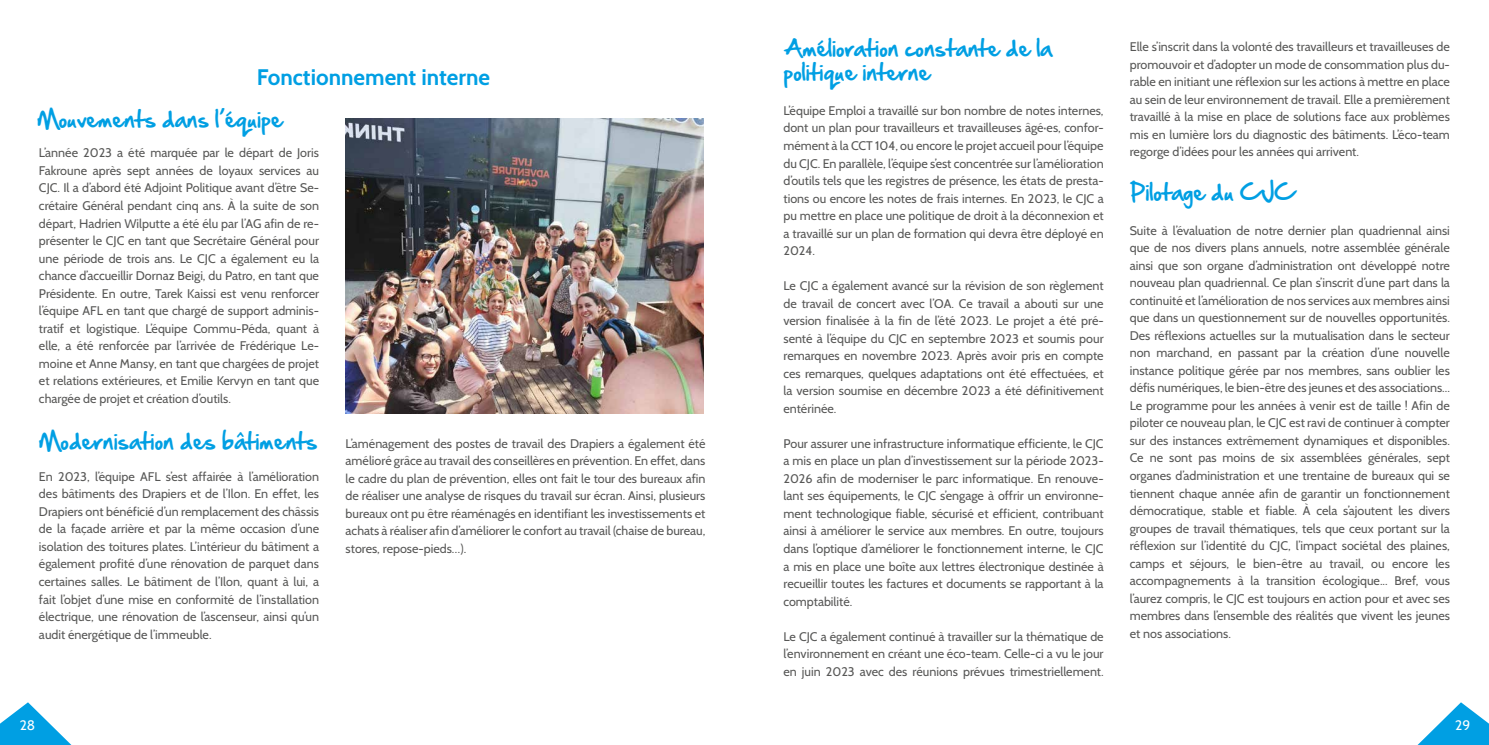
<style>
.page{position:relative;width:1489px;height:745px;background:#fff}
.page>*{position:absolute;margin:0;border:0;box-sizing:border-box;transform-origin:0 0}
.t1{font:700 22.5px "Cabin";color:#009fe3}
.t2{font:20px/24px "Hand Of Sean";color:#009fe3}
.t3{font:13.75px "Cabin";color:#fff}
.t4{font:12.5px/17.5px "Cabin";color:#575756;text-align:justify}
</style>
<div class="page">
<svg style="left:0;top:702px;width:71px;height:42px"></svg>
<svg style="left:1418px;top:702px;width:70px;height:42px"></svg>
<img style="left:345px;top:119px;width:358px;height:294px">
<h1 class="t1" style="left:257px;top:63px;width:235px">Fonctionnement interne</h1>
<h2 class="t2" style="left:37px;top:107px;width:247px">Mouvements dans l’équipe</h2>
<p class="t4" style="left:39px;top:144px;width:281px">L’année 2023 a été marquée par le départ de Joris Fakroune après sept années de loyaux services au CJC. Il a d’abord été Adjoint Politique avant d’être Se&shy;crétaire Général pendant cinq ans. À la suite de son départ, Hadrien Wilputte a été élu par l’AG afin de re&shy;présenter le CJC en tant que Secrétaire Général pour une période de trois ans. Le CJC a également eu la chance d’accueillir Dornaz Beigi, du Patro, en tant que Présidente. En outre, Tarek Kaissi est venu renforcer l’équipe AFL en tant que chargé de support adminis&shy;tratif et logistique. L’équipe Commu-Péda, quant à elle, a été renforcée par l’arrivée de Frédérique Le&shy;moine et Anne Mansy, en tant que chargées de projet et relations extérieures, et Emilie Kervyn en tant que chargée de projet et création d’outils.</p>
<h2 class="t2" style="left:39px;top:428px;width:280px">Modernisation des bâtiments</h2>
<p class="t4" style="left:39px;top:467px;width:281px">En 2023, l’équipe AFL s’est affairée à l’amélioration des bâtiments des Drapiers et de l’Ilon. En effet, les Drapiers ont bénéficié d’un remplacement des châssis de la façade arrière et par la même occasion d’une isolation des toitures plates. L’intérieur du bâtiment a également profité d’une rénovation de parquet dans certaines salles. Le bâtiment de l’Ilon, quant à lui, a fait l’objet d’une mise en conformité de l’installation électrique, une rénovation de l’ascenseur, ainsi qu’un audit énergétique de l’immeuble.</p>
<p class="t4" style="left:345px;top:434px;width:361px">L’aménagement des postes de travail des Drapiers a également été amélioré grâce au travail des conseillères en prévention. En effet, dans le cadre du plan de prévention, elles ont fait le tour des bureaux afin de réaliser une analyse de risques du travail sur écran. Ainsi, plusieurs bureaux ont pu être réaménagés en identifiant les investissements et achats à réaliser afin d’améliorer le confort au travail (chaise de bureau, stores, repose-pieds…).</p>
<h2 class="t2" style="left:783px;top:35px;width:270px">Amélioration constante de la politique interne</h2>
<p class="t4" style="left:783px;top:102px;width:322px">L’équipe Emploi a travaillé sur bon nombre de notes internes, dont un plan pour travailleurs et travailleuses âgé·es, confor&shy;mément à la CCT 104, ou encore le projet accueil pour l’équipe du CJC. En parallèle, l’équipe s’est concentrée sur l’amélioration d’outils tels que les registres de présence, les états de presta&shy;tions ou encore les notes de frais internes. En 2023, le CJC a pu mettre en place une politique de droit à la déconnexion et a travaillé sur un plan de formation qui devra être déployé en 2024.</p>
<p class="t4" style="left:783px;top:277px;width:322px">Le CJC a également avancé sur la révision de son règlement de travail de concert avec l’OA. Ce travail a abouti sur une version finalisée à la fin de l’été 2023. Le projet a été pré&shy;senté à l’équipe du CJC en septembre 2023 et soumis pour remarques en novembre 2023. Après avoir pris en compte ces remarques, quelques adaptations ont été effectuées, et la version soumise en décembre 2023 a été définitivement entérinée.</p>
<p class="t4" style="left:783px;top:434px;width:322px">Pour assurer une infrastructure informatique efficiente, le CJC a mis en place un plan d’investissement sur la période 2023- 2026 afin de moderniser le parc informatique. En renouve&shy;lant ses équipements, le CJC s’engage à offrir un environne&shy;ment technologique fiable, sécurisé et efficient, contribuant ainsi à améliorer le service aux membres. En outre, toujours dans l’optique d’améliorer le fonctionnement interne, le CJC a mis en place une boîte aux lettres électronique destinée à recueillir toutes les factures et documents se rapportant à la comptabilité.</p>
<p class="t4" style="left:783px;top:627px;width:322px">Le CJC a également continué à travailler sur la thématique de l’environnement en créant une éco-team. Celle-ci a vu le jour en juin 2023 avec des réunions prévues trimestriellement.</p>
<p class="t4" style="left:1129px;top:38px;width:322px">Elle s’inscrit dans la volonté des travailleurs et travailleuses de promouvoir et d’adopter un mode de consommation plus du&shy;rable en initiant une réflexion sur les actions à mettre en place au sein de leur environnement de travail. Elle a premièrement travaillé à la mise en place de solutions face aux problèmes mis en lumière lors du diagnostic des bâtiments. L’éco-team regorge d’idées pour les années qui arrivent.</p>
<h2 class="t2" style="left:1129px;top:180px;width:167px">Pilotage du CJC</h2>
<p class="t4" style="left:1129px;top:221px;width:322px">Suite à l’évaluation de notre dernier plan quadriennal ainsi que de nos divers plans annuels, notre assemblée générale ainsi que son organe d’administration ont développé notre nouveau plan quadriennal. Ce plan s’inscrit d’une part dans la continuité et l’amélioration de nos services aux membres ainsi que dans un questionnement sur de nouvelles opportunités.<br>Des réflexions actuelles sur la mutualisation dans le secteur non marchand, en passant par la création d’une nouvelle instance politique gérée par nos membres, sans oublier les défis numériques, le bien-être des jeunes et des associations...<br>Le programme pour les années à venir est de taille ! Afin de piloter ce nouveau plan, le CJC est ravi de continuer à compter sur des instances extrêmement dynamiques et disponibles.<br>Ce ne sont pas moins de six assemblées générales, sept organes d’administration et une trentaine de bureaux qui se tiennent chaque année afin de garantir un fonctionnement démocratique, stable et fiable. À cela s’ajoutent les divers groupes de travail thématiques, tels que ceux portant sur la réflexion sur l’identité du CJC, l’impact sociétal des plaines, camps et séjours, le bien-être au travail, ou encore les accompagnements à la transition écologique... Bref, vous l’aurez compris, le CJC est toujours en action pour et avec ses membres dans l’ensemble des réalités que vivent les jeunes et nos associations.</p>
<p class="t3" style="left:20px;top:716px;width:17px">28</p>
<p class="t3" style="left:1454px;top:716px;width:17px">29</p>
</div>
